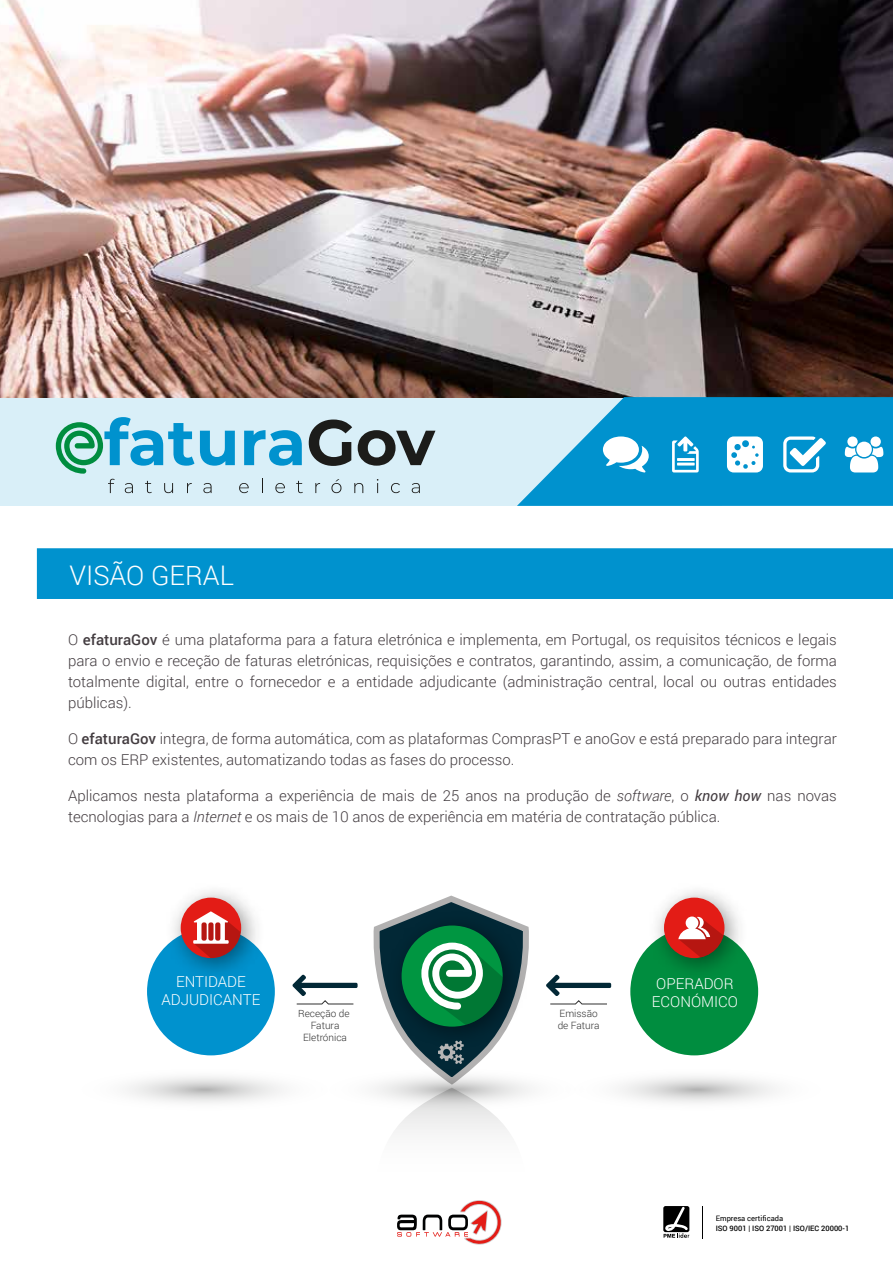
<style>
.page{position:relative;width:893px;height:1263px;background:#fff}
.page>*{position:absolute;margin:0;border:0;box-sizing:border-box;transform-origin:0 0}
.t1{font:300 27px "Roboto";color:#fff}
.t2{font:300 15px/21px "Roboto";color:#433c40}
.t3{font:300 15px/18.1px "Roboto";color:#fff;text-align:center}
.t4{font:300 10.05px/12px "Roboto";color:#303030;text-align:center}
.t5{font:500 7.5px "Roboto";color:#000}
.t6{font:7.5px "Roboto";color:#000}
.s1{font-weight:500}
.s2{font-style:italic}
.s3{font-weight:400;font-style:italic}
</style>
<div class="page">
<svg style="left:663px;top:1206px;width:26px;height:26px"></svg>
<svg style="left:664px;top:1207px;width:25px;height:31px"></svg>
<hr style="left:703px;top:1206px;width:1px;height:32px;background:#000">
<div style="left:147px;top:927px;width:128px;height:128px;background:#0092ce;border-radius:50%"></div>
<div style="left:630px;top:927px;width:128px;height:128px;background:#008d3f;border-radius:50%"></div>
<img style="left:159px;top:891px;width:112px;height:82px">
<div style="left:181px;top:898px;width:60px;height:60px;background:#e31c16;border-radius:50%"></div>
<svg style="left:193px;top:911px;width:48px;height:47px"></svg>
<img style="left:642px;top:891px;width:112px;height:80px">
<div style="left:664px;top:898px;width:60px;height:60px;background:#e31c16;border-radius:50%"></div>
<svg style="left:678px;top:916px;width:45px;height:41px"></svg>
<svg style="left:546px;top:975px;width:65px;height:30px"></svg>
<svg style="left:72px;top:1067px;width:264px;height:45px"></svg>
<svg style="left:565px;top:1067px;width:264px;height:45px"></svg>
<svg style="left:293px;top:895px;width:237px;height:350px"></svg>
<div style="left:0;top:397px;width:517px;height:109px;background:#d9eff8"></div>
<div style="left:37px;top:548px;width:856px;height:51px;background:#0092ce"></div>
<img style="left:0;top:0;width:892px;height:397px">
<svg style="left:203px;top:483px;width:9px;height:10px"></svg>
<svg style="left:239px;top:483px;width:10px;height:10px"></svg>
<svg style="left:262px;top:479px;width:1px;height:14px"></svg>
<svg style="left:275px;top:483px;width:10px;height:10px"></svg>
<svg style="left:296px;top:481px;width:7px;height:12px"></svg>
<svg style="left:315px;top:483px;width:5px;height:10px"></svg>
<svg style="left:331px;top:479px;width:10px;height:14px"></svg>
<svg style="left:354px;top:483px;width:9px;height:10px"></svg>
<svg style="left:377px;top:479px;width:1px;height:14px"></svg>
<svg style="left:391px;top:483px;width:9px;height:10px"></svg>
<svg style="left:412px;top:483px;width:8px;height:10px"></svg>
<svg style="left:200px;top:431px;width:35px;height:35px"></svg>
<svg style="left:244px;top:430px;width:58px;height:36px;background:#57b7de"></svg>
<svg style="left:309px;top:419px;width:43px;height:47px;background:#798488"></svg>
<svg style="left:358px;top:430px;width:77px;height:36px;background:#778285"></svg>
<svg style="left:56px;top:417px;width:138px;height:76px;background:#95d0d9"></svg>
<svg style="left:517px;top:397px;width:376px;height:109px;background:#39a9d8"></svg>
<h1 class="t1" style="left:69px;top:557px;width:166px">VISÃO GERAL</h1>
<p class="t2" style="left:68px;top:628px;width:770px;text-align:justify">O <span class="s1">efaturaGov</span> é uma plataforma para a fatura eletrónica e implementa, em Portugal, os requisitos técnicos e legais para o envio e receção de faturas eletrónicas, requisições e contratos, garantindo, assim, a comunicação, de forma totalmente digital, entre o fornecedor e a entidade adjudicante (administração central, local ou outras entidades públicas).</p>
<p class="t2" style="left:68px;top:727px;width:770px">O <span class="s1">efaturaGov</span> integra, de forma automática, com as plataformas ComprasPT e anoGov e está preparado para integrar com os ERP existentes, automatizando todas as fases do processo.</p>
<p class="t2" style="left:68px;top:784px;width:770px">Aplicamos nesta plataforma a experiência de mais de 25 anos na produção de <span class="s2">software</span>, o <span class="s3">know how</span> nas novas tecnologias para a <span class="s2">Internet</span> e os mais de 10 anos de experiência em matéria de contratação pública.</p>
<p class="t3" style="left:162px;top:972px;width:100px">ENTIDADE<br>ADJUDICANTE</p>
<p class="t4" style="left:298px;top:1007px;width:53px">Receção de<br>Fatura<br>Eletrónica</p>
<p class="t4" style="left:558px;top:1007px;width:43px;text-align:left">Emissão de Fatura</p>
<p class="t3" style="left:652px;top:974px;width:88px;text-align:left">OPERADOR<br>ECONÓMICO</p>
<p class="t6" style="left:716px;top:1212px;width:69px">Empresa certificada</p>
<p class="t5" style="left:716px;top:1223px;width:135px">ISO 9001 | ISO 27001 | ISO/IEC 20000-1</p>
</div>
